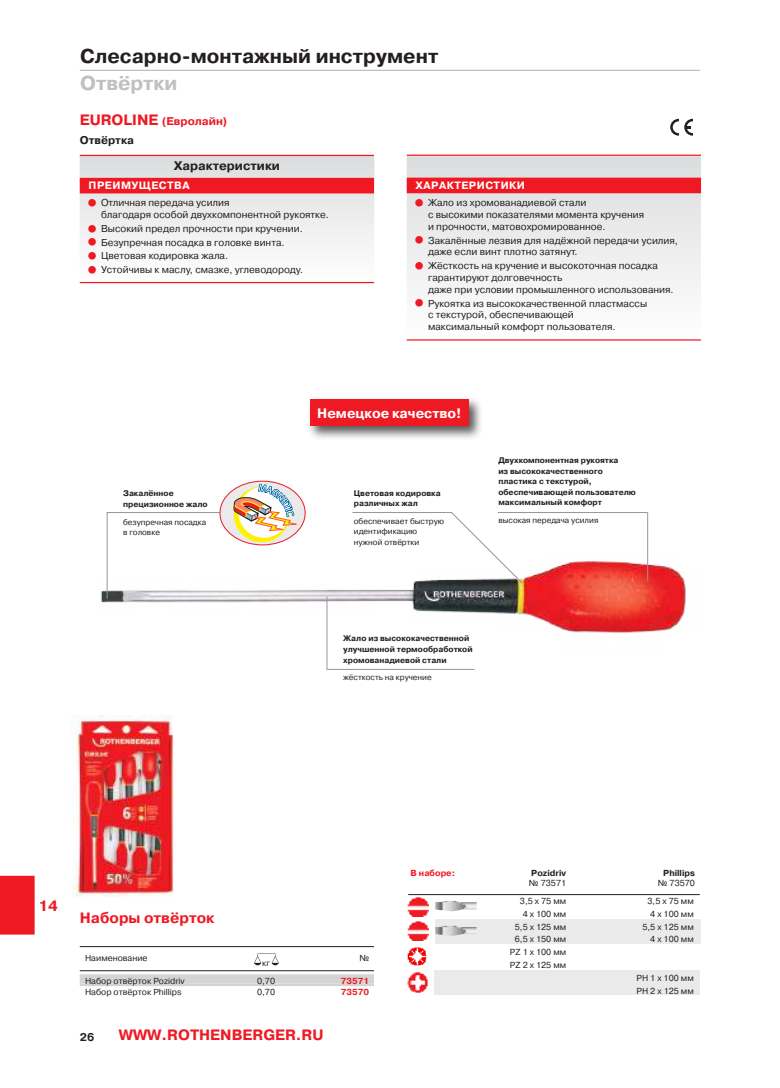
<style>
.page{position:relative;width:780px;height:1088px;background:#fff}
.page>*{position:absolute;margin:0;border:0;box-sizing:border-box;transform-origin:0 0}
.t1{font:700 20px "Pragmatica C";color:#241f1f}
.t2{font:700 20px "Pragmatica C";color:#c0bfc1}
.t3{font:700 15px "Pragmatica C";color:#ef1923}
.t4{font:700 13.75px "Pragmatica C";color:#fff}
.t5{font:700 12.5px "Pragmatica C";color:#241f1f}
.t6{font:700 11.25px/19.1px "Pragmatica C";color:#ef1923}
.t7{font:700 11.25px "Pragmatica C";color:#241f1f}
.t8{font:700 10.62px "Pragmatica C";letter-spacing:.045em;color:#fff}
.t9{font:10px/11.9px "Pragmatica C";color:#241f1f}
.t10{font:8.75px/12.9px "Pragmatica C";color:#241f1f}
.t11{font:700 8.75px "Pragmatica C";color:#ef1923}
.t12{font:700 8.75px "Pragmatica C";color:#241f1f}
.t13{font:700 8.12px/10.6px "Pragmatica C";color:#241f1f}
.t14{font:8.12px/10.6px "Pragmatica C";color:#241f1f}
.t15{font:8.12px "Pragmatica";color:#241f1f}
.s1{font-size:15px}
.s2{color:#241f1f}
</style>
<div class="page">
<div style="left:0;top:875px;width:35px;height:60px;background:#ef1923"></div>
<img style="left:72px;top:716px;width:102px;height:181px">
<svg style="left:670px;top:119px;width:23px;height:17px"></svg>
<hr style="left:80px;top:155px;width:294px;height:1px;background:#ef1923">
<div style="left:80px;top:178px;width:294px;height:15px;background:#ef1923"></div>
<hr style="left:80px;top:282px;width:294px;height:1px;background:#ef1923">
<div style="left:435px;top:919px;width:265px;height:25px;background:#ebeaea"></div>
<img style="left:435px;top:900px;width:41px;height:11px">
<img style="left:435px;top:925px;width:41px;height:11px">
<div style="left:434px;top:970px;width:265px;height:25px;background:#ebeaea"></div>
<hr style="left:408px;top:894px;width:291px;height:1px;background:#241f1f">
<img style="left:407px;top:972px;width:21px;height:21px">
<img style="left:407px;top:897px;width:21px;height:19px">
<img style="left:407px;top:921px;width:21px;height:20px">
<img style="left:407px;top:947px;width:19px;height:18px">
<hr style="left:80px;top:946px;width:294px;height:1px;background:#241f1f">
<hr style="left:80px;top:970px;width:294px;height:1px;background:#241f1f">
<div style="left:80px;top:974px;width:294px;height:9px;background:#d5d4d5"></div>
<hr style="left:80px;top:983px;width:294px;height:3px;background:#d5d4d5">
<svg style="left:254px;top:953px;width:25px;height:13px"></svg>
<img style="left:101px;top:553px;width:585px;height:114px">
<hr style="left:352px;top:512px;width:100px;height:1px;background:#969698">
<svg style="left:450px;top:512px;width:73px;height:72px"></svg>
<hr style="left:107px;top:512px;width:113px;height:1px;background:#969698">
<hr style="left:107px;top:512px;width:1px;height:87px;background:#969698">
<hr style="left:327px;top:669px;width:147px;height:1px;background:#969698">
<hr style="left:326px;top:597px;width:1px;height:73px;background:#969698">
<hr style="left:497px;top:512px;width:150px;height:1px;background:#969698">
<hr style="left:647px;top:512px;width:1px;height:69px;background:#969698">
<div style="left:220px;top:481px;width:85px;height:64px;background:#ebeaea;border-radius:50%"></div>
<img style="left:233px;top:484px;width:64px;height:58px">
<div style="left:220px;top:481px;width:85px;height:64px;border:1px solid #ef1923;border-radius:50%"></div>
<hr style="left:407px;top:155px;width:294px;height:1px;background:#ef1923">
<div style="left:407px;top:178px;width:294px;height:15px;background:#ef1923"></div>
<hr style="left:407px;top:339px;width:294px;height:2px;background:#ef1923">
<hr style="left:80px;top:70px;width:620px;height:1px;background:#c0bfc1">
<div style="left:307px;top:396px;width:175px;height:43px;background:#241f1f;opacity:.75"></div>
<div style="left:310px;top:399px;width:158px;height:26px;background:#ef1923"></div>
<svg style="left:89px;top:199px;width:11px;height:8px"></svg>
<svg style="left:89px;top:225px;width:11px;height:7px"></svg>
<svg style="left:89px;top:238px;width:11px;height:8px"></svg>
<svg style="left:415px;top:199px;width:12px;height:7px"></svg>
<svg style="left:415px;top:236px;width:12px;height:8px"></svg>
<svg style="left:415px;top:262px;width:12px;height:7px"></svg>
<h1 class="t1" style="left:80px;top:48px;width:360px">Слесарно-монтажный инструмент</h1>
<h1 class="t2" style="left:80px;top:75px;width:99px">Отвёртки</h1>
<p class="t6" style="left:80px;top:112px;width:149px"><span class="s1">EUROLINE</span> (Евролайн)<br><span class="s2">Отвёртка</span></p>
<p class="t5" style="left:174px;top:161px;width:108px">Характеристики</p>
<p class="t8" style="left:89px;top:181px;width:102px">ПРЕИМУЩЕСТВА</p>
<p class="t9" style="left:101px;top:198px;width:229px">Отличная передача усилия<br>благодаря особой двухкомпонентной рукоятке.</p>
<p class="t9" style="left:101px;top:222px;width:204px;line-height:13.6px">Высокий предел прочности при кручении.<br>Безупречная посадка в головке винта.<br>Цветовая кодировка жала.<br>Устойчивы к маслу, смазке, углеводороду.</p>
<p class="t8" style="left:415px;top:181px;width:111px">ХАРАКТЕРИСТИКИ</p>
<p class="t9" style="left:428px;top:197px;width:217px">Жало из хромованадиевой стали<br>с высокими показателями момента кручения и прочности, матовохромированное.</p>
<p class="t9" style="left:428px;top:235px;width:251px">Закалённые лезвия для надёжной передачи усилия, даже если винт плотно затянут.</p>
<p class="t9" style="left:428px;top:260px;width:247px">Жёсткость на кручение и высокоточная посадка гарантируют долговечность<br>даже при условии промышленного использования.</p>
<p class="t9" style="left:428px;top:298px;width:221px">Рукоятка из высококачественной пластмассы с текстурой, обеспечивающей максимальный комфорт пользователя.</p>
<p class="t13" style="left:123px;top:489px;width:86px">Закалённое прецизионное жало</p>
<p class="t14" style="left:123px;top:517px;width:85px">безупречная посадка в головке</p>
<h3 class="t4" style="left:317px;top:407px;width:146px">Немецкое качество!</h3>
<p class="t13" style="left:354px;top:488px;width:88px">Цветовая кодировка различных жал</p>
<p class="t14" style="left:354px;top:516px;width:92px">обеспечивает быструю идентификацию нужной отвёртки</p>
<p class="t13" style="left:498px;top:455px;width:139px">Двухкомпонентная рукоятка<br>из высококачественного пластика с текстурой, обеспечивающей пользователю максимальный комфорт</p>
<p class="t14" style="left:498px;top:516px;width:101px">высокая передача усилия</p>
<p class="t13" style="left:343px;top:634px;width:131px">Жало из высококачественной улучшенной термообработкой хромованадиевой стали</p>
<p class="t14" style="left:343px;top:673px;width:90px">жёсткость на кручение</p>
<h2 class="t3" style="left:38px;top:897px;width:21px">14</h2>
<h2 class="t3" style="left:80px;top:912px;width:136px">Наборы отвёрток</h2>
<p class="t10" style="left:85px;top:952px;width:64px">Наименование</p>
<p class="t15" style="left:262px;top:958px;width:9px">êã</p>
<p class="t10" style="left:359px;top:952px;width:11px">№</p>
<p class="t10" style="left:85px;top:975px;width:101px">Набор отвёрток Pozidriv</p>
<p class="t10" style="left:257px;top:975px;width:19px">0,70</p>
<p class="t11" style="left:340px;top:977px;width:30px">73571</p>
<p class="t10" style="left:85px;top:986px;width:98px">Набор отвёрток Phillips</p>
<p class="t10" style="left:257px;top:986px;width:19px">0,70</p>
<p class="t11" style="left:341px;top:989px;width:30px">73570</p>
<p class="t7" style="left:80px;top:1032px;width:16px">26</p>
<h2 class="t3" style="left:119px;top:1026px;width:206px">WWW.ROTHENBERGER.RU</h2>
<p class="t11" style="left:410px;top:869px;width:46px">В наборе:</p>
<p class="t12" style="left:531px;top:869px;width:36px">Pozidriv</p>
<p class="t12" style="left:663px;top:869px;width:33px">Phillips</p>
<p class="t10" style="left:529px;top:877px;width:39px">№ 73571</p>
<p class="t10" style="left:657px;top:877px;width:39px">№ 73570</p>
<p class="t10" style="left:520px;top:895px;width:48px">3,5 x 75 мм</p>
<p class="t10" style="left:647px;top:895px;width:48px">3,5 x 75 мм</p>
<p class="t10" style="left:522px;top:908px;width:45px">4 x 100 мм</p>
<p class="t10" style="left:650px;top:908px;width:45px">4 x 100 мм</p>
<p class="t10" style="left:515px;top:921px;width:53px">5,5 x 125 мм</p>
<p class="t10" style="left:642px;top:921px;width:53px">5,5 x 125 мм</p>
<p class="t10" style="left:515px;top:933px;width:53px">6,5 x 150 мм</p>
<p class="t10" style="left:650px;top:933px;width:45px">4 x 100 мм</p>
<p class="t10" style="left:510px;top:946px;width:58px">PZ 1 x 100 мм<br>PZ 2 x 125 мм</p>
<p class="t10" style="left:636px;top:972px;width:59px">PH 1 x 100 мм<br>PH 2 x 125 мм</p>
</div>
